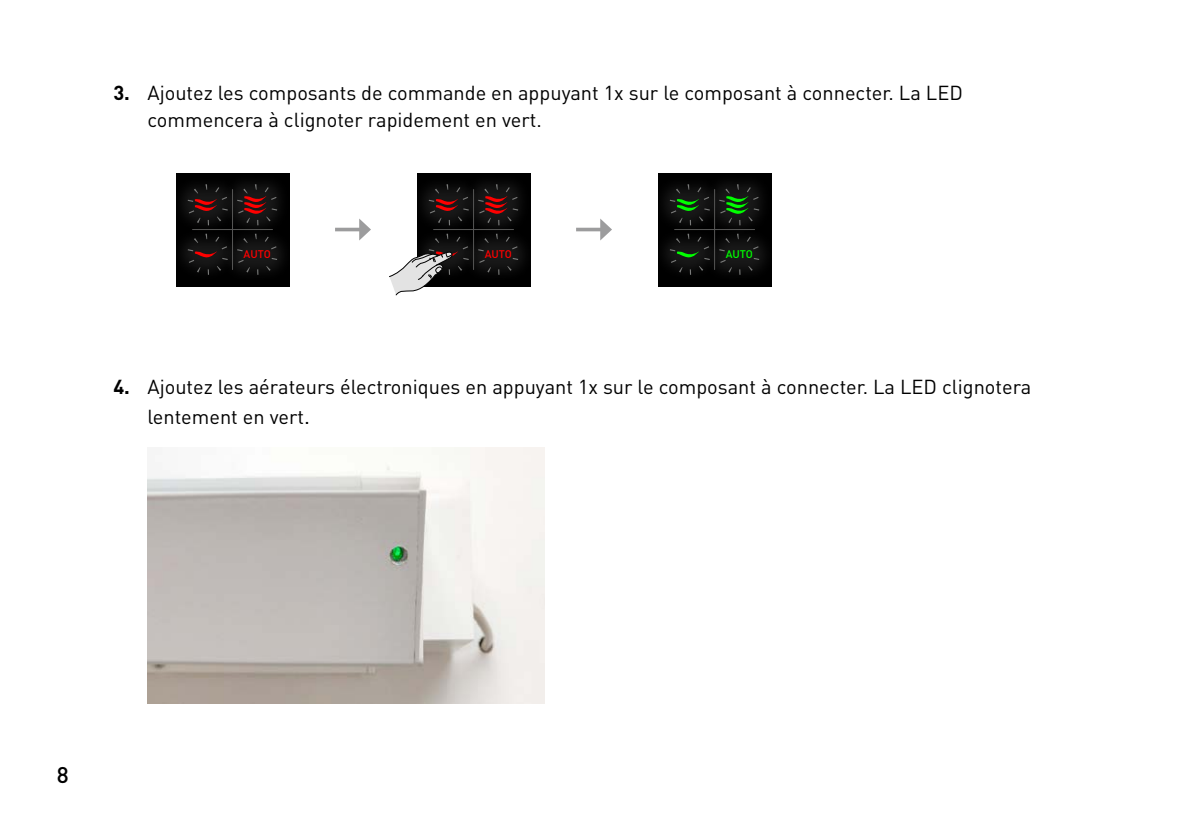
<style>
.page{position:relative;width:1191px;height:840px;background:#fff}
.page>*{position:absolute;margin:0;border:0;box-sizing:border-box;transform-origin:0 0}
.t1{font:500 22.4px "DINOT";color:#000}
.t2{font:20px/27px "DINOT";color:#000}
.t3{font:500 11px "DINOT";color:#f00}
.t4{font:500 11px "DINOT";color:#0f0}
.s1{font-weight:700}
.s2{font-size:22px}
</style>
<div class="page">
<div style="left:176px;top:173px;width:113px;height:113px;background:#000"></div>
<div style="left:220px;top:226px;width:74px;height:56px;background:#fff;opacity:.1"></div>
<div style="left:171px;top:227px;width:70px;height:54px;background:#fff;opacity:.1"></div>
<svg style="left:195px;top:251px;width:22px;height:7px"></svg>
<div style="left:220px;top:172px;width:71px;height:66px;background:#fff;opacity:.1"></div>
<svg style="left:244px;top:196px;width:22px;height:19px"></svg>
<div style="left:171px;top:175px;width:70px;height:60px;background:#fff;opacity:.1"></div>
<svg style="left:195px;top:198px;width:22px;height:14px"></svg>
<hr style="left:232px;top:189px;width:1px;height:81px;background:#565655">
<hr style="left:192px;top:229px;width:81px;height:1px;background:#565655">
<div style="left:237px;top:184px;width:41px;height:41px;border:5px dashed #7a7b7a;border-radius:50%"></div>
<div style="left:237px;top:233px;width:41px;height:42px;border:5px dashed #7a7b7a;border-radius:50%"></div>
<div style="left:187px;top:184px;width:41px;height:41px;border:5px dashed #7a7b7a;border-radius:50%"></div>
<div style="left:187px;top:233px;width:41px;height:42px;border:5px dashed #7a7b7a;border-radius:50%"></div>
<svg style="left:335px;top:227px;width:24px;height:4px"></svg>
<svg style="left:359px;top:218px;width:12px;height:22px"></svg>
<div style="left:417px;top:173px;width:113px;height:113px;background:#000"></div>
<div style="left:461px;top:226px;width:74px;height:56px;background:#fff;opacity:.1"></div>
<div style="left:412px;top:227px;width:70px;height:54px;background:#fff;opacity:.1"></div>
<div style="left:461px;top:172px;width:71px;height:66px;background:#fff;opacity:.1"></div>
<svg style="left:485px;top:196px;width:22px;height:19px"></svg>
<div style="left:412px;top:175px;width:70px;height:60px;background:#fff;opacity:.1"></div>
<svg style="left:436px;top:198px;width:22px;height:14px"></svg>
<hr style="left:473px;top:189px;width:1px;height:81px;background:#565655">
<hr style="left:433px;top:229px;width:81px;height:1px;background:#565655">
<div style="left:478px;top:184px;width:41px;height:41px;border:5px dashed #7a7b7a;border-radius:50%"></div>
<div style="left:478px;top:233px;width:41px;height:42px;border:5px dashed #7a7b7a;border-radius:50%"></div>
<div style="left:428px;top:184px;width:41px;height:41px;border:5px dashed #7a7b7a;border-radius:50%"></div>
<div style="left:428px;top:233px;width:41px;height:42px;border:5px dashed #7a7b7a;border-radius:50%"></div>
<svg style="left:389px;top:249px;width:69px;height:47px"></svg>
<svg style="left:576px;top:227px;width:24px;height:4px"></svg>
<svg style="left:600px;top:218px;width:12px;height:22px"></svg>
<div style="left:658px;top:173px;width:113px;height:113px;background:#000"></div>
<div style="left:702px;top:226px;width:74px;height:56px;background:#fff;opacity:.1"></div>
<div style="left:653px;top:227px;width:69px;height:54px;background:#fff;opacity:.1"></div>
<svg style="left:677px;top:251px;width:22px;height:7px"></svg>
<div style="left:702px;top:172px;width:71px;height:66px;background:#fff;opacity:.1"></div>
<svg style="left:726px;top:196px;width:22px;height:19px"></svg>
<div style="left:653px;top:175px;width:69px;height:60px;background:#fff;opacity:.1"></div>
<svg style="left:677px;top:198px;width:22px;height:14px"></svg>
<hr style="left:714px;top:189px;width:1px;height:81px;background:#565655">
<hr style="left:674px;top:229px;width:81px;height:1px;background:#565655">
<div style="left:718px;top:184px;width:42px;height:41px;border:5px dashed #7a7b7a;border-radius:50%"></div>
<div style="left:718px;top:233px;width:42px;height:42px;border:5px dashed #7a7b7a;border-radius:50%"></div>
<div style="left:669px;top:184px;width:41px;height:41px;border:5px dashed #7a7b7a;border-radius:50%"></div>
<div style="left:669px;top:233px;width:41px;height:42px;border:5px dashed #7a7b7a;border-radius:50%"></div>
<img style="left:147px;top:447px;width:397px;height:256px">
<p class="t2" style="left:147px;top:79px;width:817px;text-indent:-34px"><span class="s1">3.</span> Ajoutez les composants de commande en appuyant 1x sur le composant à connecter. La LED commencera à clignoter rapidement en vert.</p>
<p class="t3" style="left:244px;top:247px;width:29px">AUTO</p>
<p class="t3" style="left:484px;top:247px;width:29px">AUTO</p>
<p class="t4" style="left:725px;top:247px;width:29px">AUTO</p>
<p class="t2" style="left:147px;top:371px;width:885px;line-height:29.8px;text-indent:-34px"><span class="s1">4.</span> Ajoutez les aérateurs électroniques en appuyant 1x sur le composant à connecter. La LED clignotera lentement en vert<span class="s2">.</span></p>
<p class="t1" style="left:57px;top:759px;width:13px">8</p>
</div>
